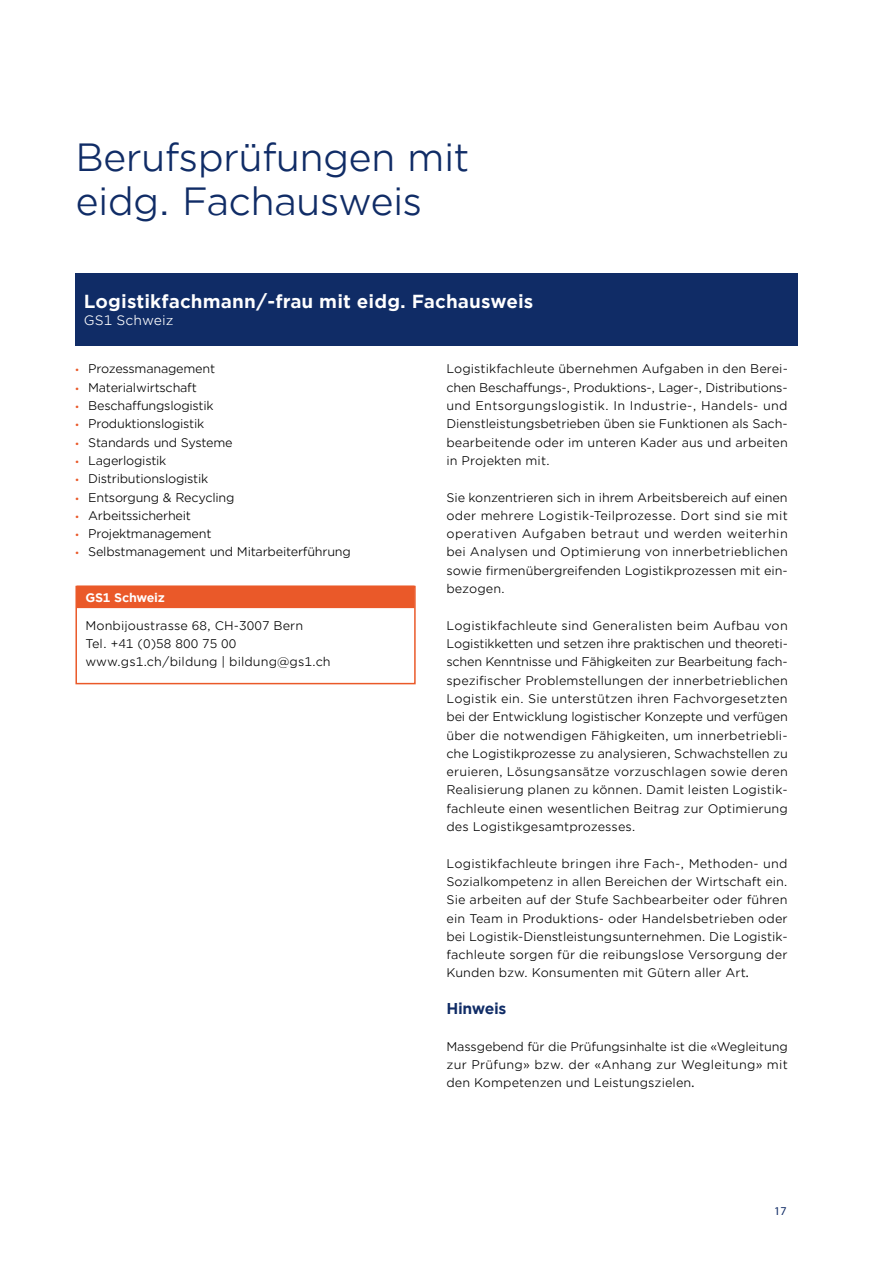
<style>
.page{position:relative;width:893px;height:1263px;background:#fff}
.page>*{position:absolute;margin:0;border:0;box-sizing:border-box;transform-origin:0 0}
.t1{font:37.5px/43.5px "Gotham Office";letter-spacing:-.02em;color:#102c66}
.t2{font:700 18px "Gotham Office";letter-spacing:.005em;color:#fff}
.t3{font:700 15px "Gotham Office";letter-spacing:-.02em;color:#102c66}
.t4{font:13.2px "Gotham Office";letter-spacing:.005em;color:#fff}
.t5{font:12px/18.3px "Gotham Office";letter-spacing:-.01em;color:#000;text-align:justify}
.t6{font:700 12px "Gotham Office";letter-spacing:-.02em;color:#fff}
.t7{font:12px "Myriad Pro";color:#102c66}
.s1{font-family:"Myriad Pro";color:#ea5929}
.s2{font-family:"Myriad Pro";font-size:13.2px}
</style>
<div class="page">
<div style="left:77px;top:586px;width:338px;height:22px;background:#ea5929"></div>
<div style="left:75px;top:586px;width:341px;height:98px;border:2px solid #ea5929"></div>
<div style="left:75px;top:273px;width:723px;height:72px;background:#102c66"></div>
<h1 class="t1" style="left:75px;top:134px;width:396px">Berufsprüfungen mit eidg. Fachausweis</h1>
<h2 class="t2" style="left:84px;top:289px;width:451px">Logistikfachmann/-frau mit eidg. Fachausweis</h2>
<p class="t4" style="left:84px;top:311px;width:91px">GS1 Schweiz</p>
<p class="t5" style="left:75px;top:360px;width:141px"><span class="s1">•</span> Prozessmanagement</p>
<p class="t5" style="left:75px;top:378px;width:123px"><span class="s1">•</span> Materialwirtschaft</p>
<p class="t5" style="left:75px;top:396px;width:140px"><span class="s1">•</span> Beschaffungslogistik</p>
<p class="t5" style="left:75px;top:414px;width:130px"><span class="s1">•</span> Produktionslogistik</p>
<p class="t5" style="left:75px;top:433px;width:159px"><span class="s1">•</span> Standards und Systeme</p>
<p class="t5" style="left:75px;top:451px;width:93px"><span class="s1">•</span> Lagerlogistik</p>
<p class="t5" style="left:75px;top:469px;width:134px"><span class="s1">•</span> Distributionslogistik</p>
<p class="t5" style="left:75px;top:488px;width:160px"><span class="s1">•</span> Entsorgung &amp; Recycling</p>
<p class="t5" style="left:75px;top:506px;width:117px"><span class="s1">•</span> Arbeitssicherheit</p>
<p class="t5" style="left:75px;top:524px;width:137px"><span class="s1">•</span> Projektmanagement</p>
<p class="t5" style="left:75px;top:543px;width:277px"><span class="s1">•</span> Selbstmanagement und Mitarbeiterführung</p>
<p class="t6" style="left:85px;top:589px;width:81px">GS1 Schweiz</p>
<p class="t5" style="left:85px;top:616px;width:247px;text-align:left">Monbijoustrasse 68, CH-3007 Bern<br>Tel. +41 (0)58 800 75 00 www.gs1.ch/bildung | bildung@gs1.ch</p>
<p class="t5" style="left:446px;top:360px;width:343px">Logistikfachleute übernehmen Aufgaben in den Berei&shy;chen Beschaffungs-, Produktions-, Lager-, Distributions&shy;und Entsorgungslogistik. In Industrie-, Handels- und Dienstleistungsbetrieben üben sie Funktionen als Sach&shy;bearbeitende oder im unteren Kader aus und arbeiten in Projekten mit.</p>
<p class="t5" style="left:446px;top:488px;width:343px">Sie konzentrieren sich in ihrem Arbeitsbereich auf einen oder mehrere Logistik-Teilprozesse. Dort sind sie mit operativen Aufgaben betraut und werden weiterhin bei Analysen und Optimierung von innerbetrieblichen sowie firmenübergreifenden Logistikprozessen mit ein&shy;bezogen.</p>
<p class="t5" style="left:446px;top:616px;width:343px">Logistikfachleute sind Generalisten beim Aufbau von Logistikketten und setzen ihre praktischen und theoreti&shy;schen Kenntnisse und Fähigkeiten zur Bearbeitung fach&shy;spezifischer Problemstellungen der innerbetrieblichen Logistik ein. Sie unterstützen ihren Fachvorgesetzten bei der Entwicklung logistischer Konzepte und verfügen über die notwendigen Fähigkeiten, um innerbetriebli&shy;che Logistikprozesse zu analysieren, Schwachstellen zu eruieren, Lösungsansätze vorzuschlagen sowie deren Realisierung planen zu können. Damit leisten Logistik&shy;fachleute einen wesentlichen Beitrag zur Optimierung des Logistikgesamtprozesses.</p>
<p class="t5" style="left:446px;top:854px;width:343px">Logistikfachleute bringen ihre Fach-, Methoden- und Sozialkompetenz in allen Bereichen der Wirtschaft ein.<br>Sie arbeiten auf der Stufe Sachbearbeiter oder führen ein Team in Produktions- oder Handelsbetrieben oder bei Logistik-Dienstleistungsunternehmen. Die Logistik&shy;fachleute sorgen für die reibungslose Versorgung der Kunden bzw. Konsumenten mit Gütern aller Art<span class="s2">.</span></p>
<p class="t3" style="left:446px;top:998px;width:62px">Hinweis</p>
<p class="t5" style="left:446px;top:1037px;width:343px">Massgebend für die Prüfungsinhalte ist die «Wegleitung zur Prüfung» bzw. der «Anhang zur Wegleitung» mit den Kompetenzen und Leistungszielen<span class="s2">.</span></p>
<p class="t7" style="left:774px;top:1204px;width:14px">17</p>
</div>
